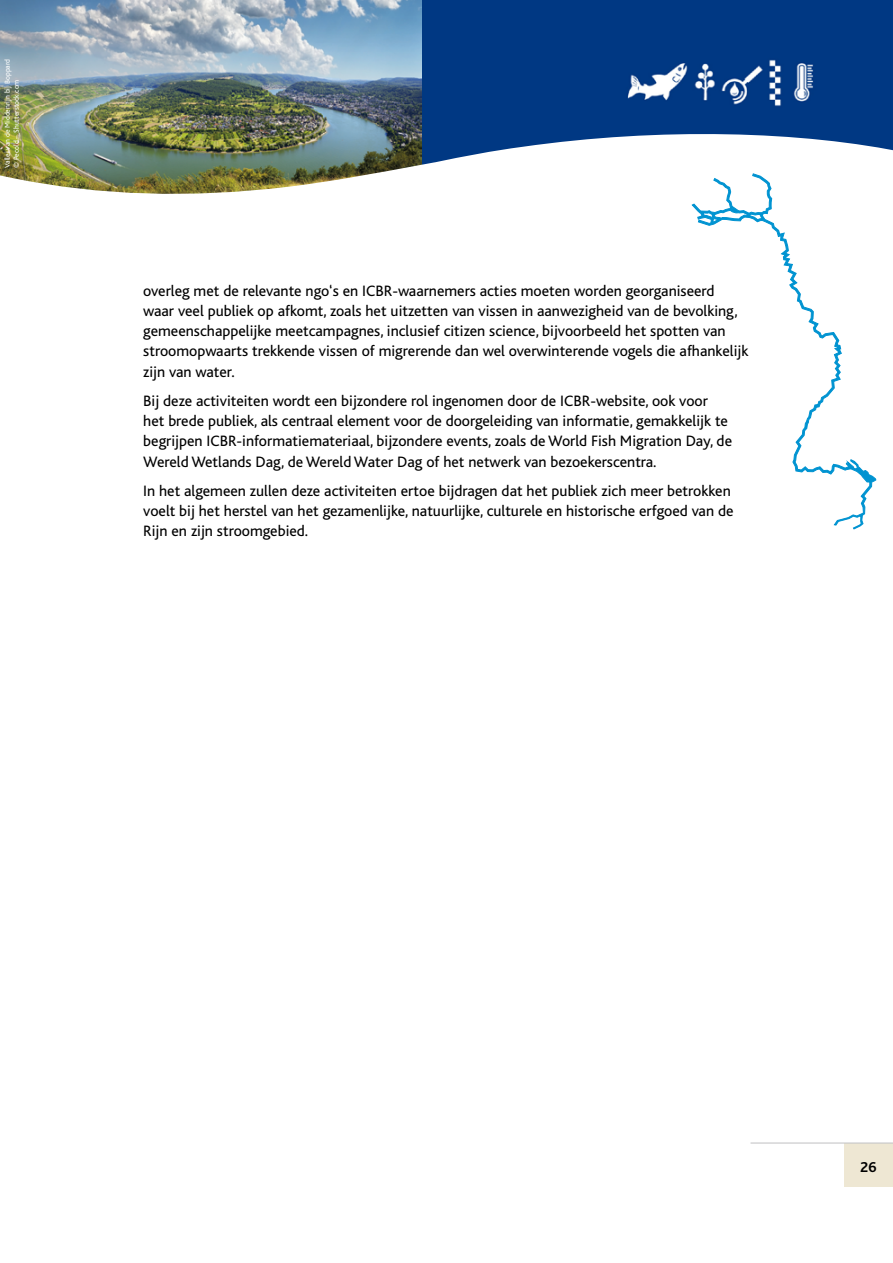
<style>
.page{position:relative;width:893px;height:1263px;background:#fff}
.page>*{position:absolute;margin:0;border:0;box-sizing:border-box;transform-origin:0 0}
.t1{font:15.75px/20.2px "Bliss";color:#000}
.t2{font:700 15px "Bliss";color:#000}
.t3{font:7.5px/9px "Bliss";color:#fff}
</style>
<div class="page">
<div style="left:845px;top:1143px;width:48px;height:44px;background:#eee7d3"></div>
<div style="left:422px;top:0;width:471px;height:127px;background:#003883"></div>
<hr style="left:750px;top:1142px;width:143px;height:1px;background:#c6c7c8">
<img style="left:0;top:0;width:422px;height:127px">
<img style="left:0;top:127px;width:893px;height:67px">
<svg style="left:691px;top:173px;width:185px;height:357px"></svg>
<p class="t3" style="left:3px;top:168px;width:111px;rotate:-90deg">Vallei van de Middenrijn bij Boppard © Pecold – Shutterstock.com</p>
<p class="t1" style="left:143px;top:281px;width:607px">overleg met de relevante ngo‘s en ICBR-waarnemers acties moeten worden georganiseerd waar veel publiek op afkomt, zoals het uitzetten van vissen in aanwezigheid van de bevolking, gemeenschappelijke meetcampagnes, inclusief citizen science, bijvoorbeeld het spotten van stroomopwaarts trekkende vissen of migrerende dan wel overwinterende vogels die afhankelijk zijn van water.</p>
<p class="t1" style="left:143px;top:391px;width:590px">Bij deze activiteiten wordt een bijzondere rol ingenomen door de ICBR-website, ook voor het brede publiek, als centraal element voor de doorgeleiding van informatie, gemakkelijk te begrijpen ICBR-informatiemateriaal, bijzondere events, zoals de World Fish Migration Day, de Wereld Wetlands Dag, de Wereld Water Dag of het netwerk van bezoekerscentra.</p>
<p class="t1" style="left:143px;top:481px;width:592px">In het algemeen zullen deze activiteiten ertoe bijdragen dat het publiek zich meer betrokken voelt bij het herstel van het gezamenlijke, natuurlijke, culturele en historische erfgoed van de<br>Rijn en zijn stroomgebied.</p>
<p class="t2" style="left:860px;top:1159px;width:18px">26</p>
</div>
